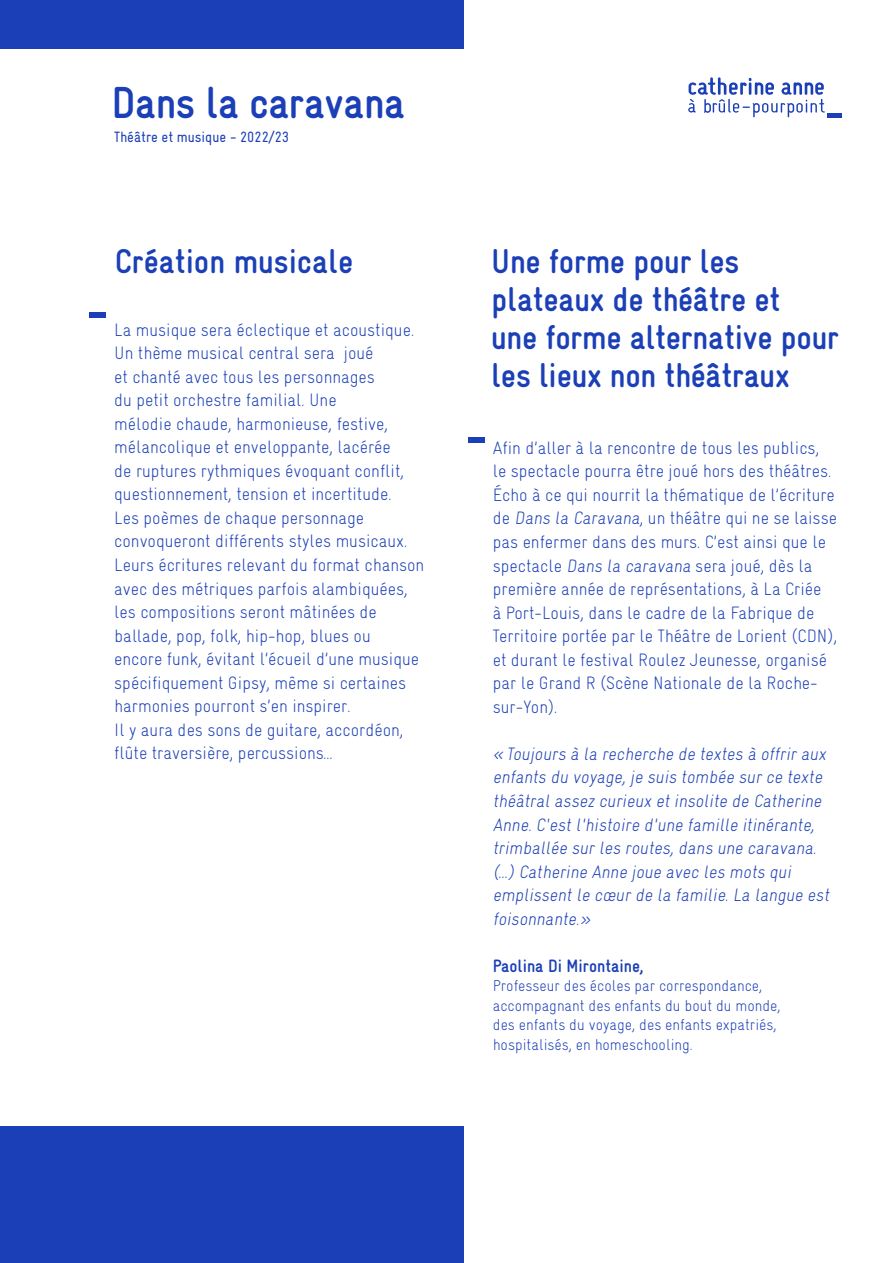
<style>
.page{position:relative;width:893px;height:1263px;background:#fff}
.page>*{position:absolute;margin:0;border:0;box-sizing:border-box;transform-origin:0 0}
.t1{font:700 45px "Gravur Condensed";letter-spacing:-.01em;color:#1b3fb6}
.t2{font:700 34.5px/38.1px "Gravur Condensed";letter-spacing:-.005em;color:#1b3fb6}
.t3{font:300 18px/23.5px "Gravur Condensed";color:#1b3fb6}
.t4{font:italic 300 18px/23.5px "Gravur Condensed";color:#1b3fb6}
.t5{font:700 18px "Gravur Condensed";color:#1b3fb6}
.t6{font:300 15.75px/19.5px "Gravur Condensed";color:#1b3fb6}
.t7{font:15px "Gravur Condensed";color:#1b3fb6}
</style>
<div class="page">
<div style="left:89px;top:312px;width:17px;height:5px;background:#1b3fb6"></div>
<div style="left:0;top:1127px;width:463px;height:136px;background:#1b3fb6"></div>
<div style="left:0;top:0;width:463px;height:49px;background:#1b3fb6"></div>
<hr style="left:828px;top:113px;width:14px;height:4px;background:#1b3fb6">
<svg style="left:688px;top:77px;width:137px;height:40px"></svg>
<div style="left:468px;top:437px;width:16px;height:5px;background:#1b3fb6"></div>
<h1 class="t1" style="left:111px;top:77px;width:295px">Dans la caravana</h1>
<p class="t7" style="left:114px;top:129px;width:177px">Théâtre et musique - 2022/23</p>
<h2 class="t2" style="left:115px;top:242px;width:240px">Création musicale</h2>
<p class="t3" style="left:114px;top:318px;width:312px">La musique sera éclectique et acoustique.<br>Un thème musical central sera joué<br>et chanté avec tous les personnages<br>du petit orchestre familial. Une<br>mélodie chaude, harmonieuse, festive, mélancolique et enveloppante, lacérée<br>de ruptures rythmiques évoquant conflit, questionnement, tension et incertitude.<br>Les poèmes de chaque personnage convoqueront différents styles musicaux.<br>Leurs écritures relevant du format chanson avec des métriques parfois alambiquées, les compositions seront mâtinées de ballade, pop, folk, hip-hop, blues ou<br>encore funk, évitant l’écueil d’une musique spécifiquement Gipsy, même si certaines harmonies pourront s’en inspirer.<br>Il y aura des sons de guitare, accordéon, flûte traversière, percussions…</p>
<h2 class="t2" style="left:491px;top:242px;width:349px">Une forme pour les plateaux de théâtre et<br>une forme alternative pour les lieux non théâtraux</h2>
<p class="t3" style="left:493px;top:436px;width:346px">Afin d’aller à la rencontre de tous les publics, le spectacle pourra être joué hors des théâtres.<br>Écho à ce qui nourrit la thématique de l’écriture de Dans la Caravana, un théâtre qui ne se laisse pas enfermer dans des murs. C’est ainsi que le spectacle Dans la caravana sera joué, dès la première année de représentations, à La Criée<br>à Port-Louis, dans le cadre de la Fabrique de Territoire portée par le Théâtre de Lorient (CDN), et durant le festival Roulez Jeunesse, organisé par le Grand R (Scène Nationale de la Roche&shy;sur-Yon).</p>
<p class="t4" style="left:493px;top:742px;width:341px">«Toujours à la recherche de textes à offrir aux enfants du voyage, je suis tombée sur ce texte théâtral assez curieux et insolite de Catherine Anne. C'est l'histoire d'une famille itinérante, trimballée sur les routes, dans une caravana. (…) Catherine Anne joue avec les mots qui emplissent le cœur de la familie. La langue est foisonnante.»</p>
<p class="t5" style="left:493px;top:956px;width:152px">Paolina Di Mirontaine,</p>
<p class="t6" style="left:493px;top:976px;width:289px">Professeur des écoles par correspondance, accompagnant des enfants du bout du monde, des enfants du voyage, des enfants expatriés, hospitalisés, en homeschooling.</p>
</div>
